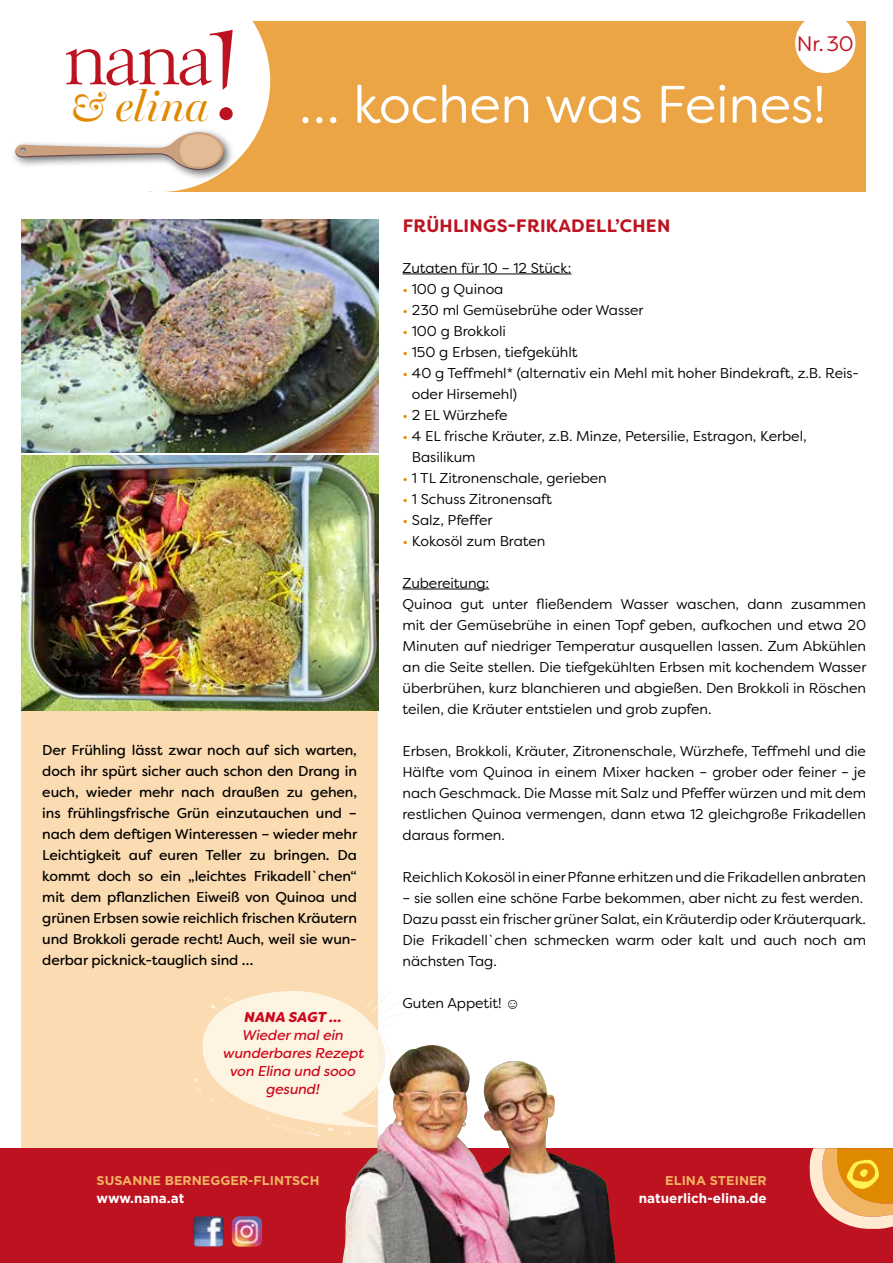
<style>
.page{position:relative;width:893px;height:1263px;background:#fff}
.page>*{position:absolute;margin:0;border:0;box-sizing:border-box;transform-origin:0 0}
.t1{font:52.5px "Filson Soft";letter-spacing:-.005em;color:#fff}
.t2{font:italic 43.2px "Miller Banner";color:#e08a00}
.t3{font:21px "Filson Soft";color:#bd1220}
.t4{font:700 18px "Filson Soft";letter-spacing:.015em;color:#bd1220}
.t5{font:14.25px/21px "Filson Soft";letter-spacing:-.005em;color:#000}
.t6{font:14.25px/21px "Filson Soft";letter-spacing:-.01em;color:#000;text-align:justify}
.t7{font:italic 14.25px/18px "Filson Soft";letter-spacing:-.01em;color:#cd071e;text-align:center}
.t8{font:italic 900 14.25px "Filson Soft";letter-spacing:.005em;color:#cd071e}
.t9{font:700 13.5px "Gotham";color:#fff}
.t10{font:700 12.75px "Gotham";color:#f1b462}
.s1{color:#e08a00}
.s2{font-family:"Arial";font-weight:700}
</style>
<div class="page">
<div style="left:21px;top:689px;width:357px;height:459px;background:#fbdbb1"></div>
<div style="left:149px;top:21px;width:717px;height:170px;background:#eca544"></div>
<svg style="left:15px;top:21px;width:255px;height:171px"></svg>
<div style="left:0;top:1148px;width:893px;height:115px;background:#bd1220"></div>
<svg style="left:809px;top:1148px;width:84px;height:81px;background:#e8a153"></svg>
<img style="left:193px;top:1216px;width:31px;height:30px">
<img style="left:232px;top:1216px;width:30px;height:30px">
<div style="left:795px;top:13px;width:60px;height:60px;background:#fff;border-radius:50%"></div>
<svg style="left:375px;top:998px;width:33px;height:20px"></svg>
<svg style="left:193px;top:991px;width:201px;height:146px"></svg>
<hr style="left:403px;top:274px;width:169px;height:1px;background:#000">
<hr style="left:403px;top:589px;width:86px;height:1px;background:#000">
<img style="left:21px;top:219px;width:357px;height:234px">
<img style="left:21px;top:455px;width:357px;height:255px">
<img style="left:342px;top:1045px;width:274px;height:218px">
<h2 class="t2" style="left:70px;top:80px;width:140px">&amp; elina</h2>
<h3 class="t3" style="left:797px;top:31px;width:58px">Nr.30</h3>
<h1 class="t1" style="left:299px;top:71px;width:528px">… kochen was Feines!</h1>
<p class="t6" style="left:42px;top:739px;width:317px">Der Frühling lässt zwar noch auf sich warten, doch ihr spürt sicher auch schon den Drang in euch, wieder mehr nach draußen zu gehen, ins frühlingsfrische Grün einzutauchen und – nach dem deftigen Winteressen – wieder mehr Leichtigkeit auf euren Teller zu bringen. Da kommt doch so ein „leichtes Frikadell`chen“ mit dem pflanzlichen Eiweiß von Quinoa und grünen Erbsen sowie reichlich frischen Kräutern und Brokkoli gerade recht! Auch, weil sie wun&shy;derbar picknick-tauglich sind …</p>
<p class="t8" style="left:244px;top:1008px;width:99px">NANA SAGT …</p>
<p class="t7" style="left:223px;top:1026px;width:143px">Wieder mal ein wunderbares Rezept von Elina und sooo gesund!</p>
<p class="t10" style="left:97px;top:1172px;width:224px">SUSANNE BERNEGGER-FLINTSCH</p>
<p class="t9" style="left:97px;top:1190px;width:89px">www.nana.at</p>
<p class="t4" style="left:403px;top:214px;width:269px">FRÜHLINGS-FRIKADELL’CHEN</p>
<p class="t5" style="left:403px;top:257px;width:171px">Zutaten für 10 – 12 Stück:</p>
<p class="t5" style="left:403px;top:278px;width:102px"><span class="s1">•</span> 100 g Quinoa</p>
<p class="t5" style="left:403px;top:299px;width:243px"><span class="s1">•</span> 230 ml Gemüsebrühe oder Wasser</p>
<p class="t5" style="left:403px;top:320px;width:105px"><span class="s1">•</span> 100 g Brokkoli</p>
<p class="t5" style="left:403px;top:341px;width:176px"><span class="s1">•</span> 150 g Erbsen, tiefgekühlt</p>
<p class="t5" style="left:412px;top:362px;width:449px;text-indent:-9px"><span class="s1">•</span> 40 g Teffmehl* (alternativ ein Mehl mit hoher Bindekraft, z.B. Reis&shy;oder Hirsemehl)</p>
<p class="t5" style="left:403px;top:404px;width:106px"><span class="s1">•</span> 2 EL Würzhefe</p>
<p class="t5" style="left:412px;top:425px;width:396px;text-indent:-9px"><span class="s1">•</span> 4 EL frische Kräuter, z.B. Minze, Petersilie, Estragon, Kerbel,<br>Basilikum</p>
<p class="t5" style="left:403px;top:467px;width:206px"><span class="s1">•</span> 1 TL Zitronenschale, gerieben</p>
<p class="t5" style="left:403px;top:488px;width:151px"><span class="s1">•</span> 1 Schuss Zitronensaft</p>
<p class="t5" style="left:403px;top:509px;width:91px"><span class="s1">•</span> Salz, Pfeffer</p>
<p class="t5" style="left:403px;top:530px;width:144px"><span class="s1">•</span> Kokosöl zum Braten</p>
<p class="t5" style="left:403px;top:572px;width:465px">Zubereitung:<br>Quinoa gut unter fließendem Wasser waschen, dann zusammen mit der Gemüsebrühe in einen Topf geben, aufkochen und etwa 20<br>Minuten auf niedriger Temperatur ausquellen lassen. Zum Abkühlen an die Seite stellen. Die tiefgekühlten Erbsen mit kochendem Wasser überbrühen, kurz blanchieren und abgießen. Den Brokkoli in Röschen teilen, die Kräuter entstielen und grob zupfen.</p>
<p class="t5" style="left:403px;top:740px;width:465px;text-align:justify">Erbsen, Brokkoli, Kräuter, Zitronenschale, Würzhefe, Teffmehl und die Hälfte vom Quinoa in einem Mixer hacken – grober oder feiner – je nach Geschmack. Die Masse mit Salz und Pfeffer würzen und mit dem restlichen Quinoa vermengen, dann etwa 12 gleichgroße Frikadellen daraus formen.</p>
<p class="t5" style="left:403px;top:866px;width:465px">Reichlich Kokosöl in einer Pfanne erhitzen und die Frikadellen anbraten</p>
<p class="t5" style="left:403px;top:887px;width:465px">– sie sollen eine schöne Farbe bekommen, aber nicht zu fest werden.<br>Dazu passt ein frischer grüner Salat, ein Kräuterdip oder Kräuterquark.<br>Die Frikadell`chen schmecken warm oder kalt und auch noch am nächsten Tag.</p>
<p class="t5" style="left:403px;top:992px;width:119px">Guten Appetit! <span class="s2">☺</span></p>
<p class="t10" style="left:665px;top:1172px;width:103px">ELINA STEINER</p>
<p class="t9" style="left:639px;top:1190px;width:129px">natuerlich-elina.de</p>
</div>
